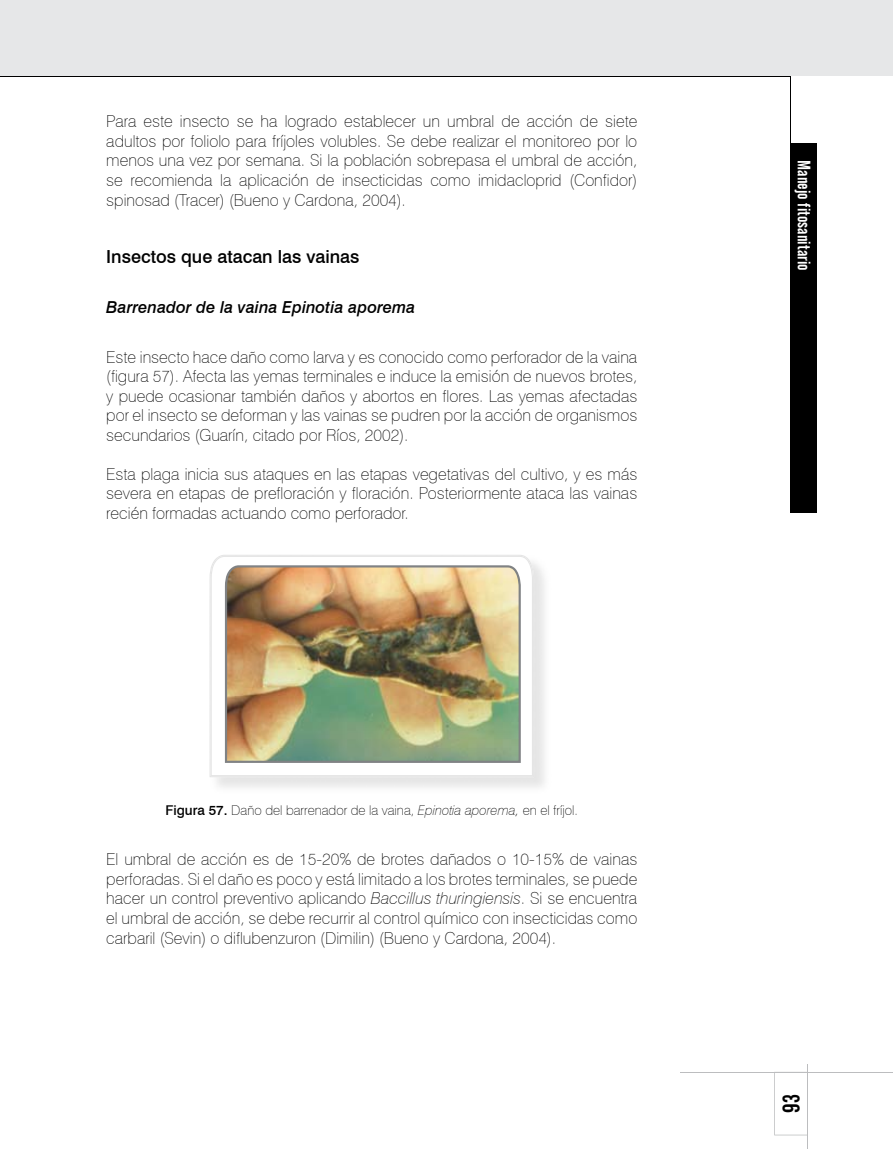
<style>
.page{position:relative;width:893px;height:1149px;background:#fff}
.page>*{position:absolute;margin:0;border:0;box-sizing:border-box;transform-origin:0 0}
.t1{font:24px "Alternate Gothic No 2 BT";color:#000}
.t2{font:500 18px "Swiss 721 BT";color:#000}
.t3{font:18px "Alternate Gothic No 2 BT";color:#fff}
.t4{font:100 16.5px/19.6px "Swiss 721 BT";color:#000;text-align:justify}
.t5{font:italic 500 16.5px "Swiss 721 BT";color:#000}
.t6{font:100 13.5px "Swiss 721 BT";color:#000}
.s1{font-weight:500}
.s2{font-style:italic}
</style>
<div class="page">
<div style="left:790px;top:143px;width:26px;height:369px;background:#000"></div>
<hr style="left:0;top:77px;width:790px;height:1px;background:#000">
<svg style="left:774px;top:1072px;width:33px;height:62px"></svg>
<hr style="left:807px;top:1063px;width:1px;height:84px;background:#bcbdbf">
<hr style="left:680px;top:1071px;width:213px;height:1px;background:#bcbdbf">
<hr style="left:790px;top:77px;width:1px;height:88px;background:#000">
<div style="left:0;top:0;width:893px;height:76px;background:#e6e7e8"></div>
<svg style="left:211px;top:555px;width:322px;height:221px"></svg>
<img style="left:225px;top:565px;width:296px;height:197px">
<p class="t4" style="left:106px;top:112px;width:532px">Para este insecto se ha logrado establecer un umbral de acción de siete adultos por foliolo para fríjoles volubles. Se debe realizar el monitoreo por lo menos una vez por semana. Si la población sobrepasa el umbral de acción, se recomienda la aplicación de insecticidas como imidacloprid (Confidor) spinosad (Tracer) (Bueno y Cardona, 2004).</p>
<p class="t2" style="left:106px;top:246px;width:255px">Insectos que atacan las vainas</p>
<p class="t5" style="left:106px;top:297px;width:311px">Barrenador de la vaina Epinotia aporema</p>
<p class="t4" style="left:106px;top:347px;width:532px">Este insecto hace daño como larva y es conocido como perforador de la vaina (figura 57). Afecta las yemas terminales e induce la emisión de nuevos brotes, y puede ocasionar también daños y abortos en flores. Las yemas afectadas por el insecto se deforman y las vainas se pudren por la acción de organismos secundarios (Guarín, citado por Ríos, 2002).</p>
<p class="t4" style="left:106px;top:464px;width:532px">Esta plaga inicia sus ataques en las etapas vegetativas del cultivo, y es más severa en etapas de prefloración y floración. Posteriormente ataca las vainas recién formadas actuando como perforador.</p>
<p class="t6" style="left:166px;top:801px;width:414px"><span class="s1">Figura 57.</span> Daño del barrenador de la vaina, <span class="s2">Epinotia aporema,</span> en el fríjol.</p>
<p class="t4" style="left:106px;top:848px;width:532px">El umbral de acción es de 15-20% de brotes dañados o 10-15% de vainas perforadas. Si el daño es poco y está limitado a los brotes terminales, se puede hacer un control preventivo aplicando <span class="s2">Baccillus thuringiensis</span>. Si se encuentra el umbral de acción, se debe recurrir al control químico con insecticidas como carbaril (Sevin) o diflubenzuron (Dimilin) (Bueno y Cardona, 2004).</p>
<p class="t3" style="left:814px;top:160px;width:112px;rotate:90deg">Manejo fitosanitario</p>
<h1 class="t1" style="left:778px;top:1112px;width:20px;rotate:-90deg">93</h1>
</div>
